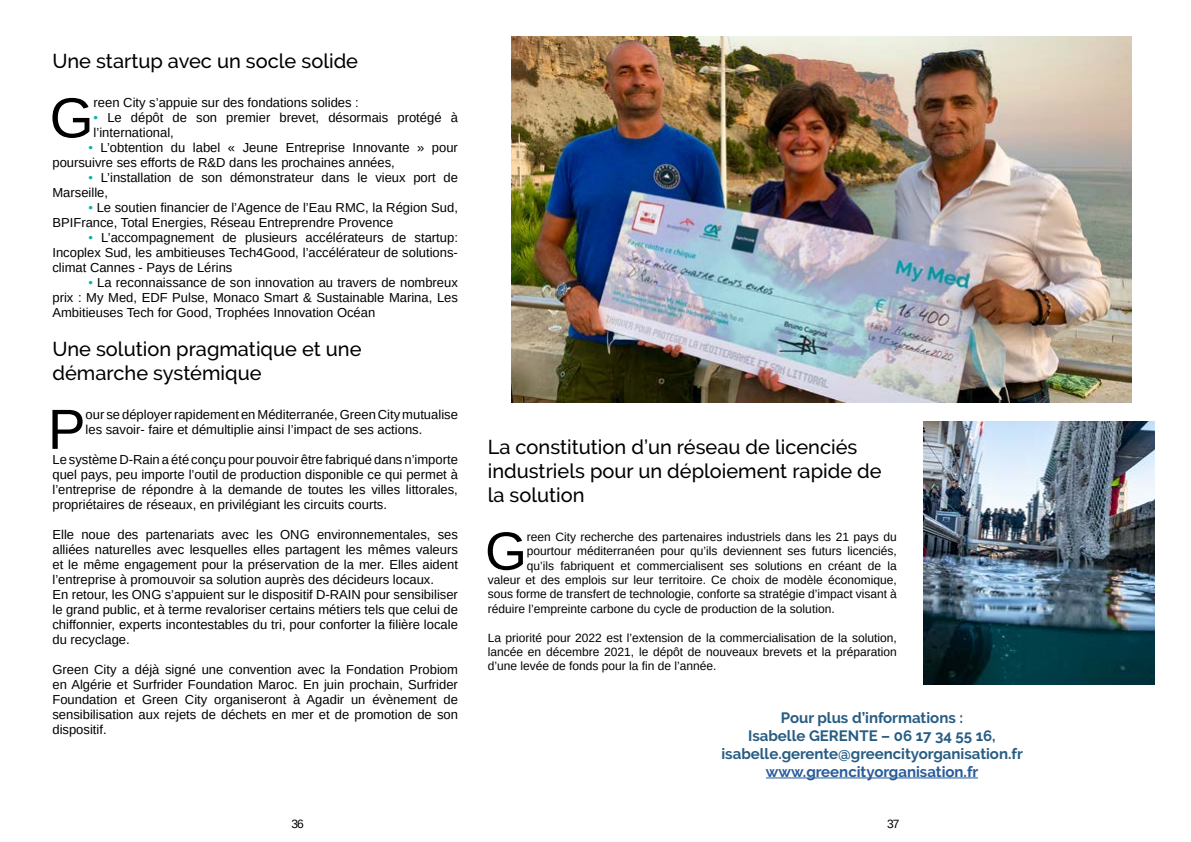
<style>
.page{position:relative;width:1191px;height:842px;background:#fff}
.page>*{position:absolute;margin:0;border:0;box-sizing:border-box;transform-origin:0 0}
.t1{font:56.6px "Arimo";color:#000}
.t2{font:53.9px "Arimo";color:#000}
.t3{font:500 20px/24px "Raleway";color:#000}
.t4{font:700 15px/18px "Raleway";color:#285d83;text-align:center}
.t5{font:700 15px "Raleway";color:#275b9b}
.t6{font:13px/15px "Arimo";color:#000}
.t7{font:12px/14.4px "Arimo";color:#000;text-align:justify}
.s1{color:#0fb1b2}
</style>
<div class="page">
<img style="left:511px;top:36px;width:620px;height:367px">
<hr style="left:766px;top:777px;width:212px;height:1px;background:#275b9b">
<img style="left:923px;top:421px;width:232px;height:264px">
<h3 class="t3" style="left:52px;top:49px;width:307px">Une startup avec un socle solide</h3>
<h1 class="t1" style="left:50px;top:82px;width:46px">G</h1>
<p class="t6" style="left:94px;top:96px;width:267px">reen City s’appuie sur des fondations solides :</p>
<p class="t6" style="left:94px;top:111px;width:366px"><span class="s1">•</span> Le dépôt de son premier brevet, désormais protégé à l’international,</p>
<p class="t6" style="left:52px;top:141px;width:407px;text-indent:36px"><span class="s1">•</span> L’obtention du label « Jeune Entreprise Innovante » pour poursuivre ses efforts de R&amp;D dans les prochaines années,</p>
<p class="t6" style="left:52px;top:171px;width:407px;text-indent:36px"><span class="s1">•</span> L’installation de son démonstrateur dans le vieux port de<br>Marseille,</p>
<p class="t6" style="left:52px;top:201px;width:407px;text-indent:36px"><span class="s1">•</span> Le soutien financier de l’Agence de l’Eau RMC, la Région Sud,<br>BPIFrance, Total Energies, Réseau Entreprendre Provence</p>
<p class="t6" style="left:52px;top:231px;width:407px;text-align:justify;text-indent:36px"><span class="s1">•</span> L’accompagnement de plusieurs accélérateurs de startup:<br>Incoplex Sud, les ambitieuses Tech4Good, l’accélérateur de solutions&shy;climat Cannes - Pays de Lérins</p>
<p class="t6" style="left:52px;top:276px;width:407px;text-align:justify;text-indent:36px"><span class="s1">•</span> La reconnaissance de son innovation au travers de nombreux prix : My Med, EDF Pulse, Monaco Smart &amp; Sustainable Marina, Les Ambitieuses Tech for Good, Trophées Innovation Océan</p>
<h3 class="t3" style="left:52px;top:337px;width:310px">Une solution pragmatique et une démarche systémique</h3>
<h1 class="t1" style="left:48px;top:393px;width:39px">P</h1>
<p class="t6" style="left:86px;top:407px;width:374px">our se déployer rapidement en Méditerranée, Green City mutualise les savoir- faire et démultiplie ainsi l’impact de ses actions.</p>
<p class="t6" style="left:52px;top:452px;width:407px;text-align:justify">Le système D-Rain a été conçu pour pouvoir être fabriqué dans n’importe quel pays, peu importe l’outil de production disponible ce qui permet à l’entreprise de répondre à la demande de toutes les villes littorales, propriétaires de réseaux, en privilégiant les circuits courts.</p>
<p class="t6" style="left:52px;top:527px;width:407px">Elle noue des partenariats avec les ONG environnementales, ses alliées naturelles avec lesquelles elles partagent les mêmes valeurs et le même engagement pour la préservation de la mer. Elles aident l’entreprise à promouvoir sa solution auprès des décideurs locaux.<br>En retour, les ONG s’appuient sur le dispositif D-RAIN pour sensibiliser le grand public, et à terme revaloriser certains métiers tels que celui de chiffonnier, experts incontestables du tri, pour conforter la filière locale du recyclage.</p>
<p class="t6" style="left:52px;top:662px;width:407px;text-align:justify">Green City a déjà signé une convention avec la Fondation Probiom en Algérie et Surfrider Foundation Maroc. En juin prochain, Surfrider Foundation et Green City organiseront à Agadir un évènement de sensibilisation aux rejets de déchets en mer et de promotion de son dispositif.</p>
<h3 class="t3" style="left:488px;top:435px;width:395px">La constitution d’un réseau de licenciés industriels pour un déploiement rapide de la solution</h3>
<h2 class="t2" style="left:485px;top:517px;width:43px">G</h2>
<p class="t7" style="left:527px;top:530px;width:371px">reen City recherche des partenaires industriels dans les 21 pays du</p>
<p class="t7" style="left:527px;top:544px;width:371px">pourtour méditerranéen pour qu’ils deviennent ses futurs licenciés,</p>
<p class="t7" style="left:527px;top:558px;width:371px">qu’ils fabriquent et commercialisent ses solutions en créant de la</p>
<p class="t7" style="left:488px;top:573px;width:410px">valeur et des emplois sur leur territoire. Ce choix de modèle économique,</p>
<p class="t7" style="left:488px;top:587px;width:410px">sous forme de transfert de technologie, conforte sa stratégie d’impact visant à</p>
<p class="t7" style="left:488px;top:602px;width:348px">réduire l’empreinte carbone du cycle de production de la solution.</p>
<p class="t7" style="left:488px;top:630px;width:410px">La priorité pour 2022 est l’extension de la commercialisation de la solution, lancée en décembre 2021, le dépôt de nouveaux brevets et la préparation d’une levée de fonds pour la fin de l’année.</p>
<p class="t4" style="left:721px;top:709px;width:303px">Pour plus d’informations :<br>Isabelle GERENTE – 06 17 34 55 16, isabelle.gerente@greencityorganisation.fr</p>
<p class="t5" style="left:766px;top:763px;width:214px">www.greencityorganisation.fr</p>
<p class="t7" style="left:291px;top:817px;width:14px">36</p>
<p class="t7" style="left:887px;top:817px;width:14px">37</p>
</div>
